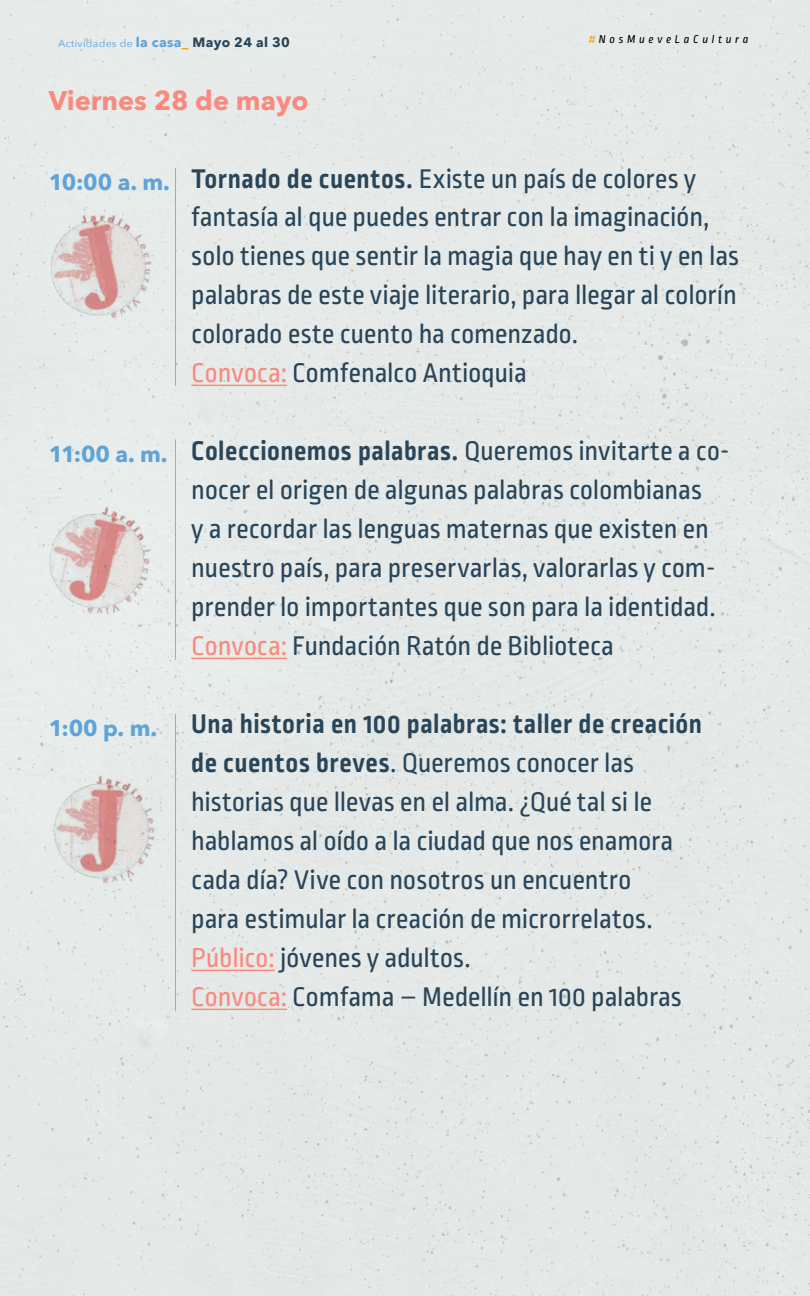
<style>
.page{position:relative;width:810px;height:1296px;background:#e5eae8}
.page>*{position:absolute;margin:0;border:0;box-sizing:border-box;transform-origin:0 0}
.t1{font:28.5px/39px "Ropa Mix Pro";letter-spacing:-.005em;color:#294559}
.t2{font:700 27px "Avenir Next";color:#fa8a7d}
.t3{font:700 22.5px "Avenir Next";color:#5ea3d9}
.t4{font:italic 12px "Ropa Mix Pro";letter-spacing:.3em;color:#000}
.t5{font:10.5px "Avenir Next";letter-spacing:.025em;color:#5ea3d9}
.s1{font-weight:700;font-size:13.5px}
.s2{font-weight:700;font-size:13.5px;color:#f5a300}
.s3{font-weight:700;font-size:13.5px;color:#294559}
.s4{color:#f5a300}
.s5{font-weight:700}
.s6{color:#fa8a7d}
</style>
<div class="page">
<hr style="left:191px;top:385px;width:96px;height:1px;background:#fa8a7d">
<hr style="left:191px;top:658px;width:96px;height:1px;background:#fa8a7d">
<hr style="left:191px;top:970px;width:84px;height:1px;background:#fa8a7d">
<hr style="left:191px;top:1009px;width:96px;height:1px;background:#fa8a7d">
<hr style="left:175px;top:168px;width:1px;height:218px;background:#f5a300">
<hr style="left:175px;top:439px;width:1px;height:221px;background:#f5a300">
<hr style="left:175px;top:714px;width:1px;height:297px;background:#f5a300">
<img style="left:29px;top:199px;width:139px;height:139px">
<img style="left:28px;top:492px;width:139px;height:139px">
<img style="left:43px;top:772px;width:118px;height:118px">
<p class="t5" style="left:58px;top:34px;width:233px">Actividades de <span class="s1">la casa</span><span class="s2">_</span> <span class="s3">Mayo 24 al 30</span></p>
<p class="t2" style="left:49px;top:77px;width:261px">Viernes 28 de mayo</p>
<p class="t4" style="left:589px;top:32px;width:161px"><span class="s4">#</span>NosMueveLaCultura</p>
<p class="t3" style="left:49px;top:163px;width:123px">10:00 a. m.</p>
<p class="t3" style="left:49px;top:434px;width:120px">11:00 a. m.</p>
<p class="t1" style="left:191px;top:160px;width:549px"><span class="s5">Tornado de cuentos.</span> Existe un país de colores y fantasía al que puedes entrar con la imaginación, solo tienes que sentir la magia que hay en ti y en las palabras de este viaje literario, para llegar al colorín colorado este cuento ha comenzado.<br><span class="s6">Convoca:</span> Comfenalco Antioquia</p>
<p class="t1" style="left:191px;top:433px;width:540px"><span class="s5">Coleccionemos palabras.</span> Queremos invitarte a co&shy;nocer el origen de algunas palabras colombianas<br>y a recordar las lenguas maternas que existen en nuestro país, para preservarlas, valorarlas y com&shy;prender lo importantes que son para la identidad.<br><span class="s6">Convoca:</span> Fundación Ratón de Biblioteca</p>
<p class="t3" style="left:49px;top:709px;width:110px">1:00 p. m.</p>
<p class="t1" style="left:191px;top:706px;width:512px"><span class="s5">Una historia en 100 palabras: taller de creación de cuentos breves</span>. Queremos conocer las historias que llevas en el alma. ¿Qué tal si le hablamos al oído a la ciudad que nos enamora cada día? Vive con nosotros un encuentro<br>para estimular la creación de microrrelatos.<br><span class="s6">Público:</span> jóvenes y adultos.<br><span class="s6">Convoca:</span> Comfama – Medellín en 100 palabras</p>
</div>
